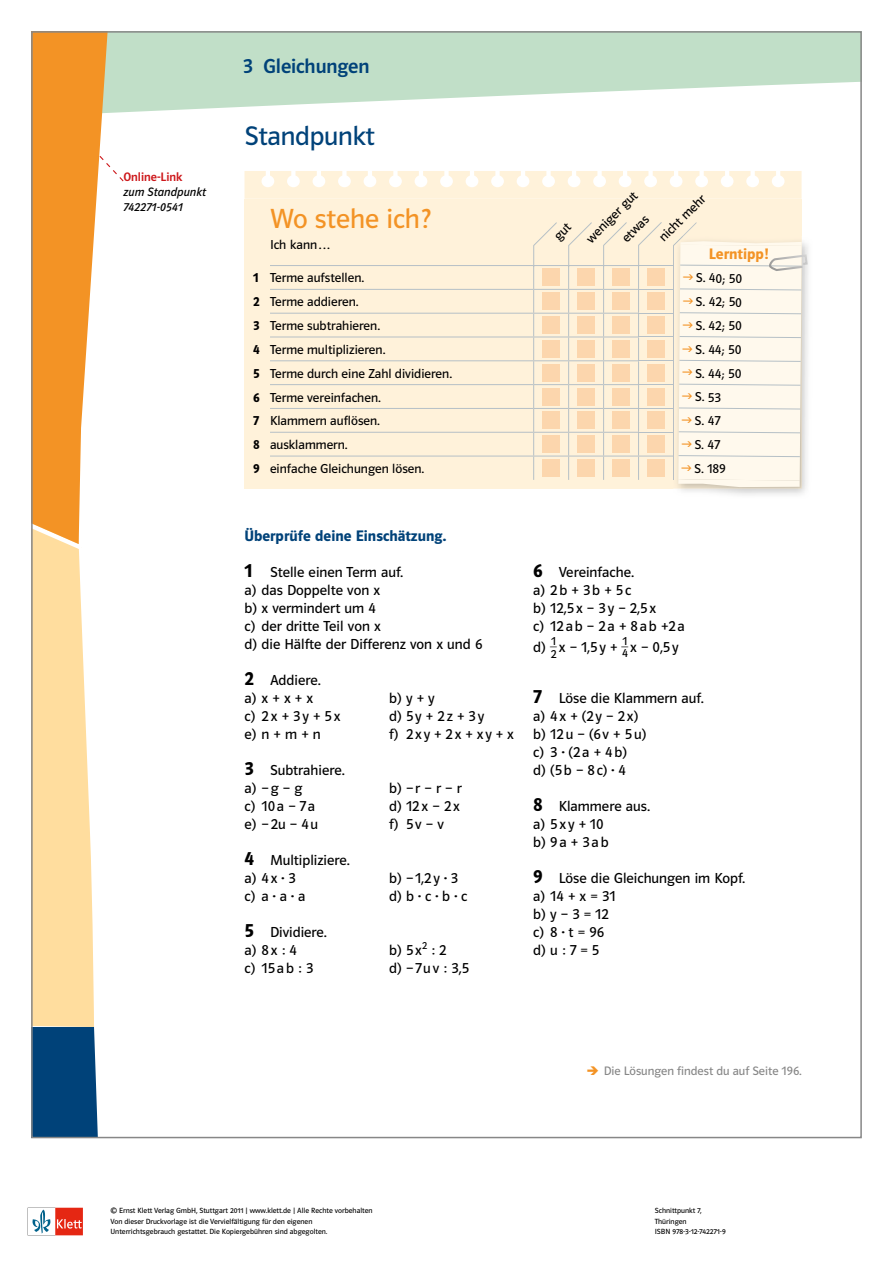
<style>
.page{position:relative;width:893px;height:1263px;background:#fff}
.page>*{position:absolute;margin:0;border:0;box-sizing:border-box;transform-origin:0 0}
.t1{font:27.75px "Polo MA11 K Buch";color:#f39325}
.t2{font:27px "Polo MA11 K Buch";letter-spacing:-.01em;color:#004279}
.t3{font:20.4px "Polo MA11 K Krftg";letter-spacing:-.005em;color:#004279}
.t4{font:15.3px "Polo MA11 K Hfett";color:#004279}
.t5{font:15.3px "Polo MA11 K Hfett";letter-spacing:-.01em;color:#f39325}
.t6{font:14.55px/18px "Polo MA11 K Buch";color:#000}
.t7{font:13.05px/23.9px "Polo MA11 K Buch";color:#000}
.t8{font:12.3px/15px "Polo ST11 K Buch Kursiv";color:#000}
.t9{font:12.3px "Polo MA11 K Buch";color:#878787}
.t10{font:11.7px "Polo MA11 K Buch";color:#000}
.t11{font:9.45px "Formelsatz Buch";color:#000;scale:.85 1}
.PDF{font:7.5px/10.1px "Polo ST11 K Buch";color:#000}
.s1{font-family:"Polo ST11 K Krftg";color:#cd171a}
.s2{font-family:"Polo MA11 K Hfett"}
.s3{font-family:"Polo MA11 K Hfett";font-size:18.9px}
.s4{color:#f39325}
</style>
<div class="page">
<svg style="left:32px;top:1208px;width:51px;height:27px"></svg>
<svg style="left:125px;top:34px;width:734px;height:78px;fill:#c1dfc8"></svg>
<div style="left:244px;top:199px;width:557px;height:289px;background:#fff2da"></div>
<svg style="left:244px;top:171px;width:557px;height:28px"></svg>
<hr style="left:270px;top:289px;width:264px;height:1px;background:#b6c0c6">
<hr style="left:270px;top:313px;width:264px;height:1px;background:#b6c0c6">
<hr style="left:270px;top:337px;width:264px;height:1px;background:#b6c0c6">
<hr style="left:270px;top:360px;width:264px;height:1px;background:#b6c0c6">
<hr style="left:270px;top:384px;width:264px;height:1px;background:#b6c0c6">
<hr style="left:270px;top:408px;width:264px;height:1px;background:#b6c0c6">
<hr style="left:569px;top:408px;width:35px;height:1px;background:#b6c0c6">
<hr style="left:604px;top:408px;width:34px;height:1px;background:#b6c0c6">
<hr style="left:638px;top:408px;width:36px;height:1px;background:#b6c0c6">
<hr style="left:569px;top:432px;width:35px;height:1px;background:#b6c0c6">
<hr style="left:604px;top:432px;width:34px;height:1px;background:#b6c0c6">
<hr style="left:638px;top:432px;width:36px;height:1px;background:#b6c0c6">
<hr style="left:270px;top:265px;width:264px;height:1px;background:#b6c0c6">
<hr style="left:270px;top:432px;width:263px;height:1px;background:#b6c0c6">
<hr style="left:270px;top:456px;width:264px;height:1px;background:#b6c0c6">
<hr style="left:569px;top:456px;width:35px;height:1px;background:#b6c0c6">
<hr style="left:604px;top:456px;width:34px;height:1px;background:#b6c0c6">
<hr style="left:638px;top:456px;width:35px;height:1px;background:#b6c0c6">
<hr style="left:569px;top:265px;width:35px;height:1px;background:#b6c0c6">
<hr style="left:604px;top:265px;width:34px;height:1px;background:#b6c0c6">
<hr style="left:638px;top:265px;width:36px;height:1px;background:#b6c0c6">
<hr style="left:569px;top:289px;width:35px;height:1px;background:#b6c0c6">
<hr style="left:604px;top:289px;width:34px;height:1px;background:#b6c0c6">
<hr style="left:638px;top:289px;width:36px;height:1px;background:#b6c0c6">
<hr style="left:569px;top:313px;width:35px;height:1px;background:#b6c0c6">
<hr style="left:604px;top:313px;width:34px;height:1px;background:#b6c0c6">
<hr style="left:638px;top:313px;width:36px;height:1px;background:#b6c0c6">
<hr style="left:569px;top:337px;width:35px;height:1px;background:#b6c0c6">
<hr style="left:604px;top:337px;width:34px;height:1px;background:#b6c0c6">
<hr style="left:638px;top:337px;width:36px;height:1px;background:#b6c0c6">
<hr style="left:569px;top:360px;width:35px;height:1px;background:#b6c0c6">
<hr style="left:604px;top:360px;width:34px;height:1px;background:#b6c0c6">
<hr style="left:638px;top:360px;width:36px;height:1px;background:#b6c0c6">
<hr style="left:569px;top:384px;width:35px;height:1px;background:#b6c0c6">
<hr style="left:604px;top:384px;width:34px;height:1px;background:#b6c0c6">
<hr style="left:638px;top:384px;width:36px;height:1px;background:#b6c0c6">
<div style="left:578px;top:269px;width:17px;height:17px;background:#fcd6ad"></div>
<div style="left:613px;top:269px;width:17px;height:17px;background:#fcd6ad"></div>
<div style="left:647px;top:269px;width:17px;height:17px;background:#fcd6ad"></div>
<div style="left:578px;top:293px;width:17px;height:17px;background:#fcd6ad"></div>
<div style="left:613px;top:293px;width:17px;height:17px;background:#fcd6ad"></div>
<div style="left:647px;top:293px;width:17px;height:17px;background:#fcd6ad"></div>
<div style="left:578px;top:317px;width:17px;height:17px;background:#fcd6ad"></div>
<div style="left:613px;top:317px;width:17px;height:17px;background:#fcd6ad"></div>
<div style="left:647px;top:317px;width:17px;height:17px;background:#fcd6ad"></div>
<div style="left:578px;top:340px;width:17px;height:17px;background:#fcd6ad"></div>
<div style="left:613px;top:340px;width:17px;height:17px;background:#fcd6ad"></div>
<div style="left:647px;top:340px;width:17px;height:17px;background:#fcd6ad"></div>
<div style="left:578px;top:364px;width:17px;height:17px;background:#fcd6ad"></div>
<div style="left:613px;top:364px;width:17px;height:17px;background:#fcd6ad"></div>
<div style="left:647px;top:364px;width:17px;height:17px;background:#fcd6ad"></div>
<div style="left:578px;top:388px;width:17px;height:17px;background:#fcd6ad"></div>
<div style="left:613px;top:388px;width:17px;height:17px;background:#fcd6ad"></div>
<div style="left:647px;top:388px;width:17px;height:17px;background:#fcd6ad"></div>
<div style="left:578px;top:412px;width:17px;height:17px;background:#fcd6ad"></div>
<div style="left:613px;top:412px;width:17px;height:17px;background:#fcd6ad"></div>
<div style="left:647px;top:412px;width:17px;height:17px;background:#fcd6ad"></div>
<div style="left:578px;top:436px;width:17px;height:17px;background:#fcd6ad"></div>
<div style="left:613px;top:436px;width:17px;height:17px;background:#fcd6ad"></div>
<div style="left:647px;top:436px;width:17px;height:17px;background:#fcd6ad"></div>
<div style="left:578px;top:460px;width:17px;height:17px;background:#fcd6ad"></div>
<div style="left:613px;top:460px;width:17px;height:17px;background:#fcd6ad"></div>
<div style="left:647px;top:460px;width:17px;height:17px;background:#fcd6ad"></div>
<svg style="left:603px;top:222px;width:24px;height:258px"></svg>
<svg style="left:638px;top:222px;width:24px;height:258px"></svg>
<svg style="left:34px;top:34px;width:91px;height:1101px"></svg>
<svg style="left:673px;top:221px;width:136px;height:266px"></svg>
<svg style="left:533px;top:222px;width:60px;height:258px"></svg>
<p class="t3" style="left:243px;top:55px;width:128px">3 Gleichungen</p>
<p class="t8" style="left:124px;top:169px;width:84px"><span class="s1">Online-Link </span>zum Standpunkt<br>742271-0541</p>
<p class="t2" style="left:244px;top:121px;width:132px">Standpunkt</p>
<p class="t1" style="left:270px;top:204px;width:162px">Wo stehe ich?</p>
<p class="t7" style="left:270px;top:233px;width:61px">Ich kann . . .</p>
<p class="t7" style="left:253px;top:266px;width:201px"><span class="s2">1</span> Terme aufstellen.<br><span class="s2">2</span> Terme addieren.<br><span class="s2">3</span> Terme subtrahieren.<br><span class="s2">4</span> Terme multiplizieren.<br><span class="s2">5</span> Terme durch eine Zahl dividieren.<br><span class="s2">6</span> Terme vereinfachen.<br><span class="s2">7</span> Klammern auflösen.<br><span class="s2">8</span> ausklammern.<br><span class="s2">9</span> einfache Gleichungen lösen.</p>
<p class="t7" style="left:580px;top:232px;width:68px;rotate:-45deg">weniger gut</p>
<p class="t7" style="left:616px;top:232px;width:34px;rotate:-45deg">etwas</p>
<p class="t7" style="left:653px;top:231px;width:62px;rotate:-45deg">nicht mehr</p>
<p class="t5" style="left:709px;top:246px;width:62px">Lerntipp!</p>
<p class="t7" style="left:694px;top:266px;width:50px">S. 40; 50<br>S. 42; 50<br>S. 42; 50<br>S. 44; 50<br>S. 44; 50<br>S. 53<br>S. 47<br>S. 47<br>S. 189</p>
<p class="t4" style="left:244px;top:527px;width:204px">Überprüfe deine Einschätzung.</p>
<p class="t6" style="left:244px;top:563px;width:239px"><span class="s3">1</span> Stelle einen Term auf.<br>a) das Doppelte von x<br>b) x vermindert um 4<br>c) der dritte Teil von x<br>d) die Hälfte der Differenz von x und 6</p>
<p class="t6" style="left:244px;top:671px;width:78px"><span class="s3">2</span> Addiere. a) x + x + x</p>
<p class="t6" style="left:389px;top:689px;width:47px">b) y + y</p>
<p class="t6" style="left:244px;top:707px;width:98px">c) 2 x + 3 y + 5 x</p>
<p class="t6" style="left:389px;top:707px;width:97px">d) 5 y + 2 z + 3 y</p>
<p class="t6" style="left:244px;top:725px;width:78px">e) n + m + n</p>
<p class="t6" style="left:389px;top:725px;width:126px">f) 2 x y + 2 x + x y + x</p>
<p class="t6" style="left:244px;top:761px;width:102px"><span class="s3">3</span> Subtrahiere. a) – g – g</p>
<p class="t6" style="left:389px;top:779px;width:74px">b) – r – r – r</p>
<p class="t6" style="left:244px;top:797px;width:72px">c) 10 a – 7 a</p>
<p class="t6" style="left:389px;top:797px;width:72px">d) 12 x – 2 x</p>
<p class="t6" style="left:244px;top:815px;width:75px">e) – 2u – 4 u</p>
<p class="t6" style="left:389px;top:815px;width:56px">f) 5 v – v</p>
<p class="t6" style="left:244px;top:851px;width:107px"><span class="s3">4</span> Multipliziere. a) 4 x · 3</p>
<p class="t6" style="left:389px;top:869px;width:71px">b) – 1,2 y · 3</p>
<p class="t6" style="left:244px;top:887px;width:62px">c) a · a · a</p>
<p class="t6" style="left:389px;top:887px;width:80px">d) b · c · b · c</p>
<p class="t6" style="left:244px;top:923px;width:84px"><span class="s3">5</span> Dividiere. a) 8 x : 4</p>
<p class="t6" style="left:389px;top:941px;width:59px">b) 5 x <sup>2</sup> : 2</p>
<p class="t6" style="left:244px;top:959px;width:70px">c) 15 a b : 3</p>
<p class="t6" style="left:389px;top:959px;width:81px">d) – 7 u v : 3,5</p>
<p class="t6" style="left:533px;top:563px;width:153px"><span class="s3">6</span> Vereinfache.<br>a) 2 b + 3 b + 5 c<br>b) 12,5 x – 3 y – 2,5 x<br>c) 12 a b – 2 a + 8 a b +2 a</p>
<p class="t6" style="left:533px;top:638px;width:147px">d) <sub>2</sub> x – 1,5 y + <sub>4</sub> x – 0,5 y</p>
<p class="t10" style="left:551px;top:634px;width:6px">1</p>
<p class="t11" style="left:550px;top:641px;width:9px">_</p>
<p class="t10" style="left:622px;top:634px;width:6px">1</p>
<p class="t11" style="left:622px;top:641px;width:9px">_</p>
<p class="t6" style="left:533px;top:689px;width:172px"><span class="s3">7</span> Löse die Klammern auf. a) 4 x + (2 y – 2 x)<br>b) 12 u – (6 v + 5 u)<br>c) 3 · (2 a + 4 b)<br>d) (5 b – 8 c) · 4</p>
<p class="t6" style="left:533px;top:797px;width:118px"><span class="s3">8</span> Klammere aus. a) 5 x y + 10<br>b) 9 a + 3 a b</p>
<p class="t6" style="left:533px;top:869px;width:213px"><span class="s3">9</span> Löse die Gleichungen im Kopf. a) 14 + x = 31<br>b) y – 3 = 12<br>c) 8 · t = 96<br>d) u : 7 = 5</p>
<p class="t9" style="left:586px;top:1064px;width:217px"><span class="s4">➔</span> Die Lösungen findest du auf Seite 196.</p>
<p class="PDF" style="left:111px;top:1206px;width:264px">© Ernst Klett Verlag GmbH, Stuttgart 2011 | www.klett.de | Alle Rechte vorbehalten<br>Von dieser Druckvorlage ist die Vervielfältigung für den eigenen<br>Unterrichtsgebrauch gestattet. Die Kopiergebühren sind abgegolten.</p>
<p class="PDF" style="left:655px;top:1206px;width:48px">Schnittpunkt 7,</p>
<p class="PDF" style="left:655px;top:1216px;width:33px">Thüringen</p>
<p class="PDF" style="left:655px;top:1226px;width:72px">ISBN 978-3-12-742271-9</p>
</div>
